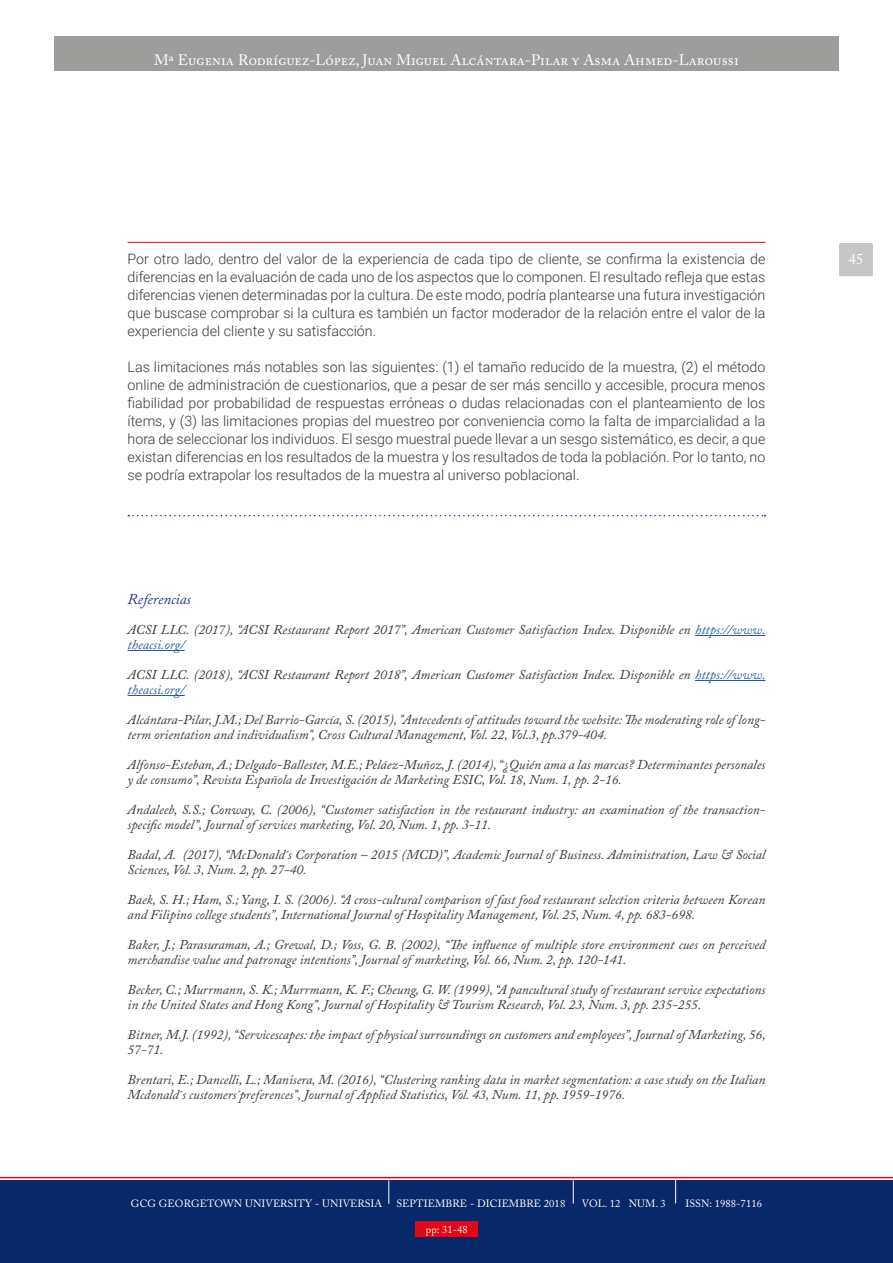
<style>
.page{position:relative;width:893px;height:1263px;background:#fff}
.page>*{position:absolute;margin:0;border:0;box-sizing:border-box;transform-origin:0 0}
.t1{font:15px "Adobe Caslon Pro";letter-spacing:.005em;color:#fff}
.t2{font:italic 15px "Adobe Caslon Pro";letter-spacing:-.005em;color:#283583}
.t3{font:300 14.25px/18px "Roboto";color:#3a3835;text-align:justify}
.t4{font:italic 13.5px/15px "Adobe Caslon Pro";color:#3a3835}
.t5{font:10.5px "Adobe Caslon Pro";letter-spacing:.01em;color:#fff}
.s1{color:#275b9b}
</style>
<div class="page">
<div style="left:54px;top:37px;width:785px;height:34px;background:#9d9d9c"></div>
<div style="left:0;top:1180px;width:893px;height:83px;background:#082969"></div>
<svg style="left:0;top:1177px;width:893px;height:27px"></svg>
<div style="left:839px;top:243px;width:34px;height:33px;background:#c6c6c6;border-radius:2px"></div>
<hr style="left:128px;top:242px;width:637px;height:1px;background:#e30613">
<hr style="left:695px;top:635px;width:70px;height:1px;background:#275b9b">
<hr style="left:128px;top:650px;width:57px;height:1px;background:#275b9b">
<hr style="left:695px;top:680px;width:70px;height:1px;background:#275b9b">
<hr style="left:128px;top:695px;width:57px;height:1px;background:#275b9b">
<svg style="left:128px;top:515px;width:638px;height:1px"></svg>
<div style="left:415px;top:1221px;width:63px;height:16px;background:#e30613"></div>
<p class="t1" style="left:154px;top:51px;width:586px">Mª Eugenia Rodríguez-López, Juan Miguel Alcántara-Pilar y Asma Ahmed-Laroussi</p>
<p class="t3" style="left:128px;top:250px;width:639px">Por otro lado, dentro del valor de la experiencia de cada tipo de cliente, se confirma la existencia de</p>
<p class="t1" style="left:848px;top:250px;width:16px">45</p>
<p class="t3" style="left:128px;top:268px;width:639px">diferencias en la evaluación de cada uno de los aspectos que lo componen. El resultado refleja que estas diferencias vienen determinadas por la cultura. De este modo, podría plantearse una futura investigación que buscase comprobar si la cultura es también un factor moderador de la relación entre el valor de la experiencia del cliente y su satisfacción.</p>
<p class="t3" style="left:128px;top:358px;width:639px">Las limitaciones más notables son las siguientes: (1) el tamaño reducido de la muestra, (2) el método online de administración de cuestionarios, que a pesar de ser más sencillo y accesible, procura menos fiabilidad por probabilidad de respuestas erróneas o dudas relacionadas con el planteamiento de los ítems, y (3) las limitaciones propias del muestreo por conveniencia como la falta de imparcialidad a la hora de seleccionar los individuos. El sesgo muestral puede llevar a un sesgo sistemático, es decir, a que existan diferencias en los resultados de la muestra y los resultados de toda la población. Por lo tanto, no se podría extrapolar los resultados de la muestra al universo poblacional.</p>
<p class="t2" style="left:128px;top:590px;width:65px">Referencias</p>
<p class="t4" style="left:128px;top:622px;width:639px">ACSI LLC. (2017), “ACSI Restaurant Report 2017”, American Customer Satisfaction Index. Disponible en <span class="s1">https://www. theacsi.org/</span></p>
<p class="t4" style="left:128px;top:667px;width:639px">ACSI LLC. (2018), “ACSI Restaurant Report 2018”, American Customer Satisfaction Index. Disponible en <span class="s1">https://www. theacsi.org/</span></p>
<p class="t4" style="left:128px;top:712px;width:639px">Alcántara-Pilar, J.M.; Del Barrio-García, S. (2015), "Antecedents of attitudes toward the website: The moderating role of long&shy;term orientation and individualism", Cross Cultural Management, Vol. 22, Vol.3, pp.379-404.</p>
<p class="t4" style="left:128px;top:757px;width:639px">Alfonso-Esteban, A.; Delgado-Ballester, M.E.; Peláez-Muñoz, J. (2014), “¿Quién ama a las marcas? Determinantes personales y de consumo”, Revista Española de Investigación de Marketing ESIC, Vol. 18, Num. 1, pp. 2-16.</p>
<p class="t4" style="left:128px;top:802px;width:639px">Andaleeb, S.S.; Conway, C. (2006), “Customer satisfaction in the restaurant industry: an examination of the transaction&shy;specific model”, Journal of services marketing, Vol. 20, Num. 1, pp. 3-11.</p>
<p class="t4" style="left:128px;top:847px;width:639px">Badal, A. (2017), “McDonald´s Corporation – 2015 (MCD)”, Academic Journal of Business. Administration, Law &amp; Social<br>Sciences, Vol. 3, Num. 2, pp. 27-40.</p>
<p class="t4" style="left:128px;top:892px;width:639px">Baek, S. H.; Ham, S.; Yang, I. S. (2006). “A cross-cultural comparison of fast food restaurant selection criteria between Korean and Filipino college students”, International Journal of Hospitality Management, Vol. 25, Num. 4, pp. 683-698.</p>
<p class="t4" style="left:128px;top:937px;width:639px">Baker, J.; Parasuraman, A.; Grewal, D.; Voss, G. B. (2002), “The influence of multiple store environment cues on perceived merchandise value and patronage intentions”, Journal of marketing, Vol. 66, Num. 2, pp. 120-141.</p>
<p class="t4" style="left:128px;top:982px;width:639px">Becker, C.; Murrmann, S. K.; Murrmann, K. F.; Cheung, G. W. (1999), “A pancultural study of restaurant service expectations in the United States and Hong Kong”, Journal of Hospitality &amp; Tourism Research, Vol. 23, Num. 3, pp. 235-255.</p>
<p class="t4" style="left:128px;top:1027px;width:640px">Bitner, M.J. (1992), “Servicescapes: the impact of physical surroundings on customers and employees”, Journal of Marketing, 56,<br>57-71.</p>
<p class="t4" style="left:128px;top:1072px;width:639px">Brentari, E.; Dancelli, L.; Manisera, M. (2016), “Clustering ranking data in market segmentation: a case study on the Italian<br>Mcdonald´s customers´preferences”, Journal of Applied Statistics, Vol. 43, Num. 11, pp. 1959-1976.</p>
<p class="t5" style="left:131px;top:1197px;width:253px">GCG GEORGETOWN UNIVERSITY - UNIVERSIA</p>
<p class="t5" style="left:396px;top:1197px;width:170px">SEPTIEMBRE - DICIEMBRE 2018</p>
<p class="t5" style="left:582px;top:1197px;width:85px">VOL. 12 NUM. 3</p>
<p class="t5" style="left:685px;top:1197px;width:78px">ISSN: 1988-7116</p>
<p class="t5" style="left:426px;top:1223px;width:43px">pp: 31-48</p>
</div>
